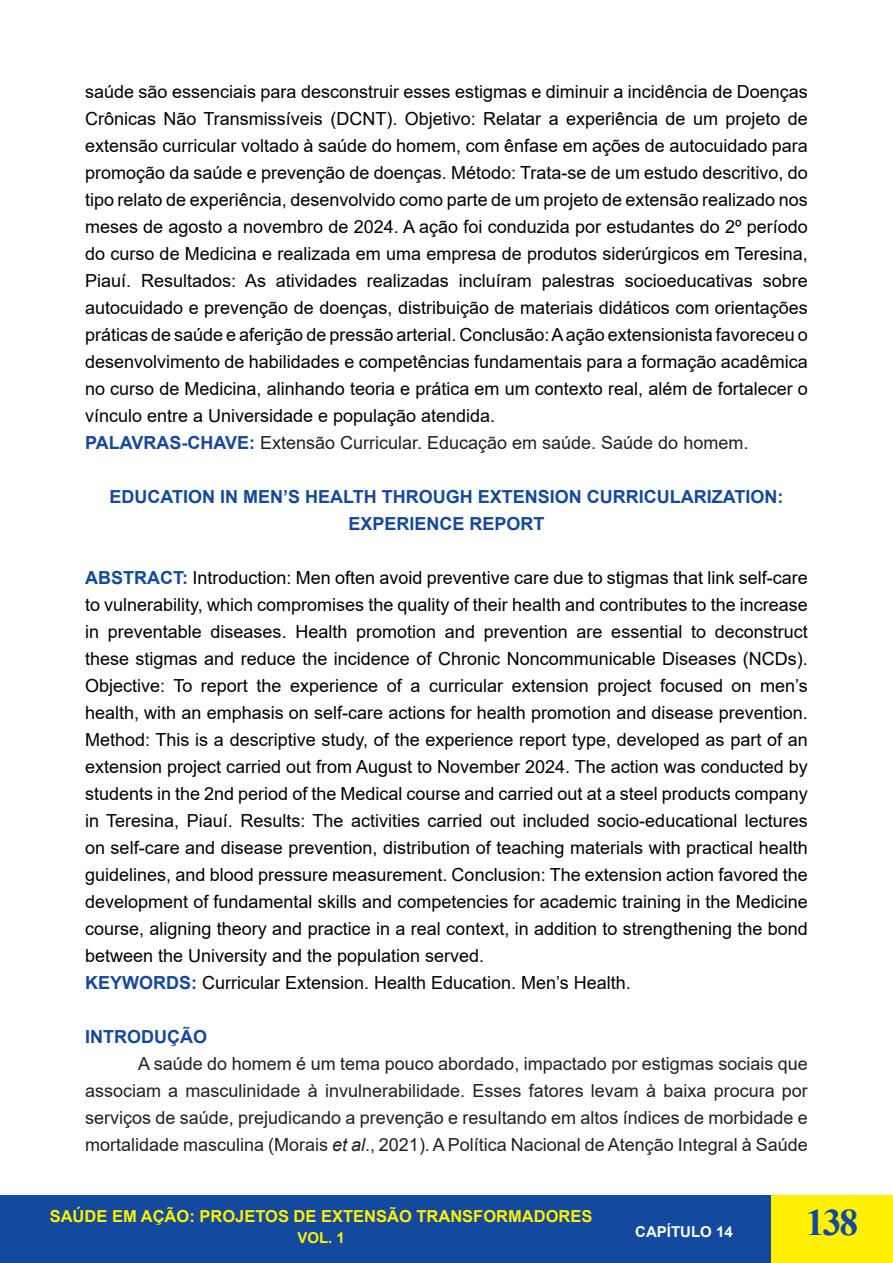
<style>
.page{position:relative;width:893px;height:1263px;background:#fff}
.page>*{position:absolute;margin:0;border:0;box-sizing:border-box;transform-origin:0 0}
.t1{font:700 37.5px "Times New Roman";color:#13499f}
.Default{font:18px/27px "Arial";color:#000;text-align:justify}
.t2{font:18px/27px "Arial";color:#231f20;text-align:justify}
.t3{font:700 18px/27px "Arial";color:#13499f;text-align:center}
.t4{font:700 16.5px "Arial";color:#fff101}
.t5{font:700 15px "Arial";color:#fff}
.t6{font:700 15px "Arial";color:#fff101}
.s1{font-weight:700;color:#13499f}
.s2{font-style:italic}
</style>
<div class="page">
<div style="left:0;top:1196px;width:893px;height:67px;background:#13499f"></div>
<div style="left:771px;top:1196px;width:122px;height:67px;background:#fff101"></div>
<p class="Default" style="left:85px;top:78px;width:724px">saúde são essenciais para desconstruir esses estigmas e diminuir a incidência de Doenças Crônicas Não Transmissíveis (DCNT). Objetivo: Relatar a experiência de um projeto de extensão curricular voltado à saúde do homem, com ênfase em ações de autocuidado para promoção da saúde e prevenção de doenças. Método: Trata-se de um estudo descritivo, do tipo relato de experiência, desenvolvido como parte de um projeto de extensão realizado nos meses de agosto a novembro de 2024. A ação foi conduzida por estudantes do 2º período do curso de Medicina e realizada em uma empresa de produtos siderúrgicos em Teresina, Piauí. Resultados: As atividades realizadas incluíram palestras socioeducativas sobre autocuidado e prevenção de doenças, distribuição de materiais didáticos com orientações práticas de saúde e aferição de pressão arterial. Conclusão: A ação extensionista favoreceu o desenvolvimento de habilidades e competências fundamentais para a formação acadêmica no curso de Medicina, alinhando teoria e prática em um contexto real, além de fortalecer o vínculo entre a Universidade e população atendida.</p>
<p class="t2" style="left:85px;top:429px;width:665px"><span class="s1">PALAVRAS-CHAVE:</span> Extensão Curricular. Educação em saúde. Saúde do homem.</p>
<p class="t3" style="left:109px;top:484px;width:675px">EDUCATION IN MEN’S HEALTH THROUGH EXTENSION CURRICULARIZATION:<br>EXPERIENCE REPORT</p>
<p class="Default" style="left:85px;top:564px;width:724px"><span class="s1">ABSTRACT:</span> Introduction: Men often avoid preventive care due to stigmas that link self-care to vulnerability, which compromises the quality of their health and contributes to the increase in preventable diseases. Health promotion and prevention are essential to deconstruct these stigmas and reduce the incidence of Chronic Noncommunicable Diseases (NCDs).<br>Objective: To report the experience of a curricular extension project focused on men’s health, with an emphasis on self-care actions for health promotion and disease prevention.<br>Method: This is a descriptive study, of the experience report type, developed as part of an extension project carried out from August to November 2024. The action was conducted by students in the 2nd period of the Medical course and carried out at a steel products company in Teresina, Piauí. Results: The activities carried out included socio-educational lectures on self-care and disease prevention, distribution of teaching materials with practical health guidelines, and blood pressure measurement. Conclusion: The extension action favored the development of fundamental skills and competencies for academic training in the Medicine course, aligning theory and practice in a real context, in addition to strengthening the bond between the University and the population served.</p>
<p class="Default" style="left:85px;top:969px;width:547px"><span class="s1">KEYWORDS:</span> Curricular Extension. Health Education. Men’s Health.</p>
<p class="t3" style="left:85px;top:1024px;width:123px">INTRODUÇÃO</p>
<p class="t2" style="left:85px;top:1050px;width:724px;text-indent:53px">A saúde do homem é um tema pouco abordado, impactado por estigmas sociais que associam a masculinidade à invulnerabilidade. Esses fatores levam à baixa procura por serviços de saúde, prejudicando a prevenção e resultando em altos índices de morbidade e mortalidade masculina (Morais <span class="s2">et al</span>., 2021). A Política Nacional de Atenção Integral à Saúde</p>
<p class="t4" style="left:50px;top:1205px;width:544px">SAÚDE EM AÇÃO: PROJETOS DE EXTENSÃO TRANSFORMADORES</p>
<p class="t6" style="left:297px;top:1227px;width:49px">VOL. 1</p>
<p class="t5" style="left:635px;top:1221px;width:99px">CAPÍTULO 14</p>
<h1 class="t1" style="left:806px;top:1195px;width:54px">138</h1>
</div>
